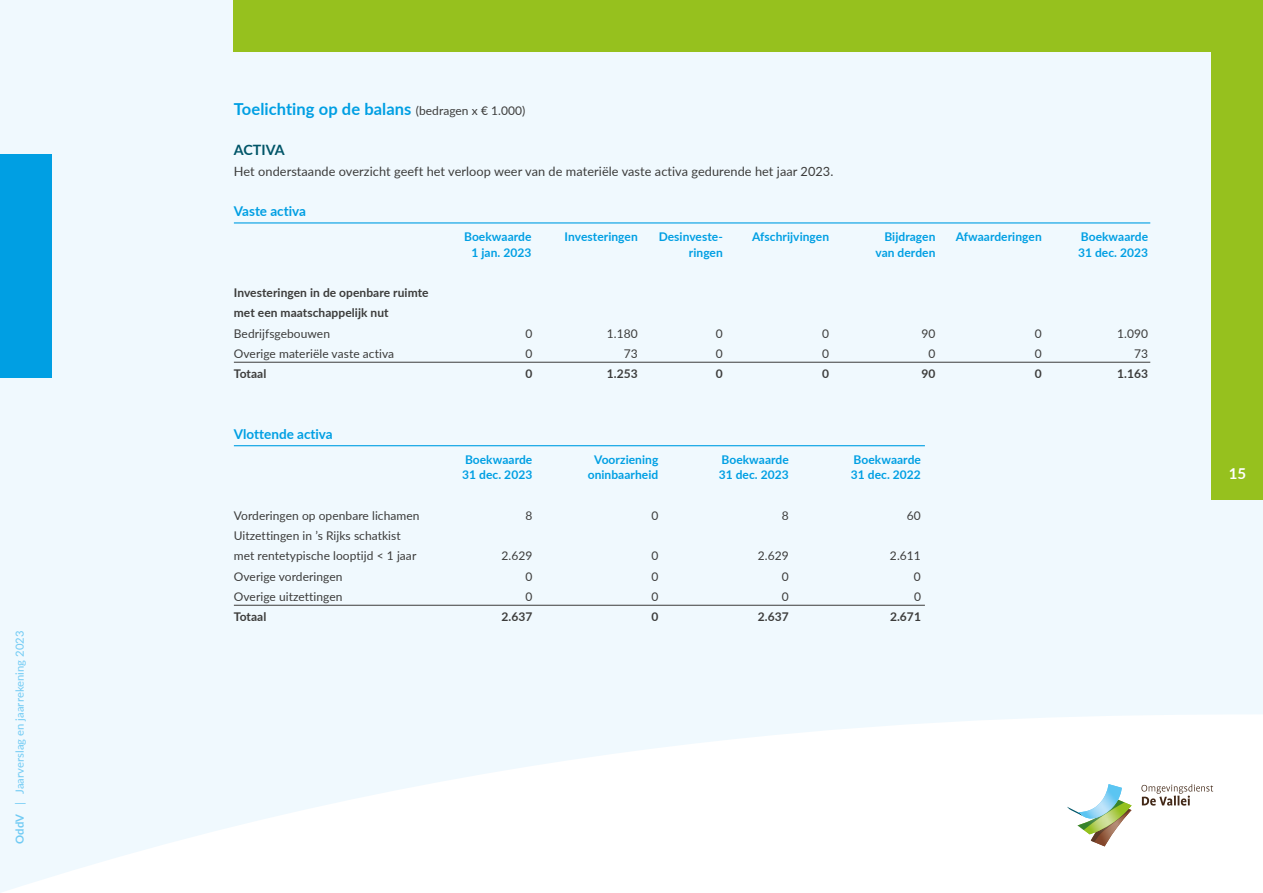
<style>
.page{position:relative;width:1263px;height:893px;background:#f0f9fe}
.page>*{position:absolute;margin:0;border:0;box-sizing:border-box;transform-origin:0 0}
.t1{font:700 16.5px "Lato";letter-spacing:.005em;color:#009fe3}
.t2{font:700 15px "Lato";color:#fff}
.t3{font:700 14.25px "Lato";color:#005568}
.t4{font:700 13.5px "Lato";color:#009fe3}
.t5{font:12.75px "Lato";letter-spacing:.005em;color:#3c3c3b}
.t6{font:12px/20.2px "Lato";letter-spacing:.005em;color:#3c3c3b}
.t7{font:700 12px "Lato";letter-spacing:.005em;color:#009fe3}
.t8{font:700 12px/20.2px "Lato";letter-spacing:.005em;color:#3c3c3b}
.t9{font:11.25px "Lato";letter-spacing:.005em;color:#71cbf4}
.s1{font-weight:700}
.s2{font-weight:400;font-size:12px;color:#3c3c3b}
</style>
<div class="page">
<div style="left:1212px;top:0;width:51px;height:500px;background:#96c11e"></div>
<div style="left:234px;top:0;width:1008px;height:51px;background:#96c11e"></div>
<div style="left:0;top:154px;width:51px;height:224px;background:#009fe3"></div>
<svg style="left:2px;top:715px;width:1261px;height:178px;fill:#fff"></svg>
<hr style="left:234px;top:222px;width:916px;height:1px;background:#009fe3">
<hr style="left:234px;top:362px;width:916px;height:1px;background:#3c3c3b">
<hr style="left:234px;top:445px;width:691px;height:1px;background:#009fe3">
<hr style="left:234px;top:605px;width:691px;height:1px;background:#3c3c3b">
<svg style="left:1141px;top:784px;width:72px;height:22px"></svg>
<svg style="left:1067px;top:784px;width:64px;height:62px"></svg>
<img style="left:1078px;top:784px;width:44px;height:34px">
<p class="t9" style="left:12px;top:844px;width:215px;rotate:-90deg"><span class="s1">OddV</span> | Jaarverslag en jaarrekening 2023</p>
<h1 class="t1" style="left:234px;top:97px;width:293px">Toelichting op de balans <span class="s2">(bedragen x € 1.000)</span></h1>
<p class="t3" style="left:234px;top:140px;width:52px">ACTIVA</p>
<p class="t5" style="left:234px;top:162px;width:601px">Het onderstaande overzicht geeft het verloop weer van de materiële vaste activa gedurende het jaar 2023.</p>
<p class="t4" style="left:234px;top:201px;width:74px">Vaste activa</p>
<p class="t7" style="left:464px;top:228px;width:69px">Boekwaarde</p>
<p class="t7" style="left:565px;top:228px;width:75px">Investeringen</p>
<p class="t7" style="left:659px;top:228px;width:66px">Desinveste-</p>
<p class="t7" style="left:752px;top:228px;width:79px">Afschrijvingen</p>
<p class="t7" style="left:884px;top:228px;width:53px">Bijdragen</p>
<p class="t7" style="left:956px;top:228px;width:88px">Afwaarderingen</p>
<p class="t7" style="left:1081px;top:228px;width:69px">Boekwaarde</p>
<p class="t7" style="left:471px;top:243px;width:61px">1 jan. 2023</p>
<p class="t7" style="left:689px;top:243px;width:35px">ringen</p>
<p class="t7" style="left:875px;top:243px;width:61px">van derden</p>
<p class="t7" style="left:1078px;top:243px;width:72px">31 dec. 2023</p>
<p class="t8" style="left:234px;top:282px;width:196px">Investeringen in de openbare ruimte met een maatschappelijk nut</p>
<p class="t6" style="left:234px;top:322px;width:98px">Bedrijfsgebouwen</p>
<p class="t6" style="left:525px;top:322px;width:8px">0</p>
<p class="t6" style="left:607px;top:322px;width:32px">1.180</p>
<p class="t6" style="left:716px;top:322px;width:8px">0</p>
<p class="t6" style="left:822px;top:322px;width:8px">0</p>
<p class="t6" style="left:921px;top:322px;width:15px">90</p>
<p class="t6" style="left:1035px;top:322px;width:8px">0</p>
<p class="t6" style="left:1117px;top:322px;width:32px">1.090</p>
<p class="t6" style="left:234px;top:343px;width:162px">Overige materiële vaste activa</p>
<p class="t6" style="left:525px;top:343px;width:8px">0</p>
<p class="t6" style="left:624px;top:343px;width:15px">73</p>
<p class="t6" style="left:716px;top:343px;width:8px">0</p>
<p class="t6" style="left:822px;top:343px;width:8px">0</p>
<p class="t6" style="left:928px;top:343px;width:8px">0</p>
<p class="t6" style="left:1035px;top:343px;width:8px">0</p>
<p class="t6" style="left:1134px;top:343px;width:15px">73</p>
<p class="t8" style="left:234px;top:363px;width:34px">Totaal</p>
<p class="t8" style="left:525px;top:363px;width:8px">0</p>
<p class="t8" style="left:607px;top:363px;width:32px">1.253</p>
<p class="t8" style="left:716px;top:363px;width:8px">0</p>
<p class="t8" style="left:822px;top:363px;width:8px">0</p>
<p class="t8" style="left:921px;top:363px;width:15px">90</p>
<p class="t8" style="left:1035px;top:363px;width:8px">0</p>
<p class="t8" style="left:1117px;top:363px;width:32px">1.163</p>
<p class="t4" style="left:234px;top:424px;width:100px">Vlottende activa</p>
<p class="t7" style="left:465px;top:450px;width:69px">Boekwaarde</p>
<p class="t7" style="left:594px;top:450px;width:66px">Voorziening</p>
<p class="t7" style="left:721px;top:450px;width:69px">Boekwaarde</p>
<p class="t7" style="left:854px;top:450px;width:69px">Boekwaarde</p>
<p class="t7" style="left:462px;top:466px;width:72px">31 dec. 2023</p>
<p class="t7" style="left:588px;top:466px;width:72px">oninbaarheid</p>
<p class="t7" style="left:719px;top:466px;width:72px">31 dec. 2023</p>
<p class="t7" style="left:851px;top:466px;width:72px">31 dec. 2022</p>
<p class="t6" style="left:234px;top:505px;width:187px">Vorderingen op openbare lichamen</p>
<p class="t6" style="left:525px;top:505px;width:8px">8</p>
<p class="t6" style="left:651px;top:505px;width:8px">0</p>
<p class="t6" style="left:782px;top:505px;width:8px">8</p>
<p class="t6" style="left:907px;top:505px;width:15px">60</p>
<p class="t6" style="left:234px;top:525px;width:184px">Uitzettingen in ’s Rijks schatkist met rentetypische looptijd &lt; 1 jaar</p>
<p class="t6" style="left:501px;top:545px;width:32px">2.629</p>
<p class="t6" style="left:651px;top:545px;width:8px">0</p>
<p class="t6" style="left:758px;top:545px;width:32px">2.629</p>
<p class="t6" style="left:890px;top:545px;width:32px">2.611</p>
<p class="t6" style="left:234px;top:565px;width:110px">Overige vorderingen</p>
<p class="t6" style="left:525px;top:565px;width:8px">0</p>
<p class="t6" style="left:651px;top:565px;width:8px">0</p>
<p class="t6" style="left:782px;top:565px;width:8px">0</p>
<p class="t6" style="left:914px;top:565px;width:8px">0</p>
<p class="t6" style="left:234px;top:586px;width:110px">Overige uitzettingen</p>
<p class="t6" style="left:525px;top:586px;width:8px">0</p>
<p class="t6" style="left:651px;top:586px;width:8px">0</p>
<p class="t6" style="left:782px;top:586px;width:8px">0</p>
<p class="t6" style="left:914px;top:586px;width:8px">0</p>
<p class="t8" style="left:234px;top:606px;width:34px">Totaal</p>
<p class="t8" style="left:501px;top:606px;width:32px">2.637</p>
<p class="t8" style="left:651px;top:606px;width:8px">0</p>
<p class="t8" style="left:758px;top:606px;width:32px">2.637</p>
<p class="t8" style="left:890px;top:606px;width:32px">2.671</p>
<p class="t2" style="left:1229px;top:463px;width:19px">15</p>
</div>
